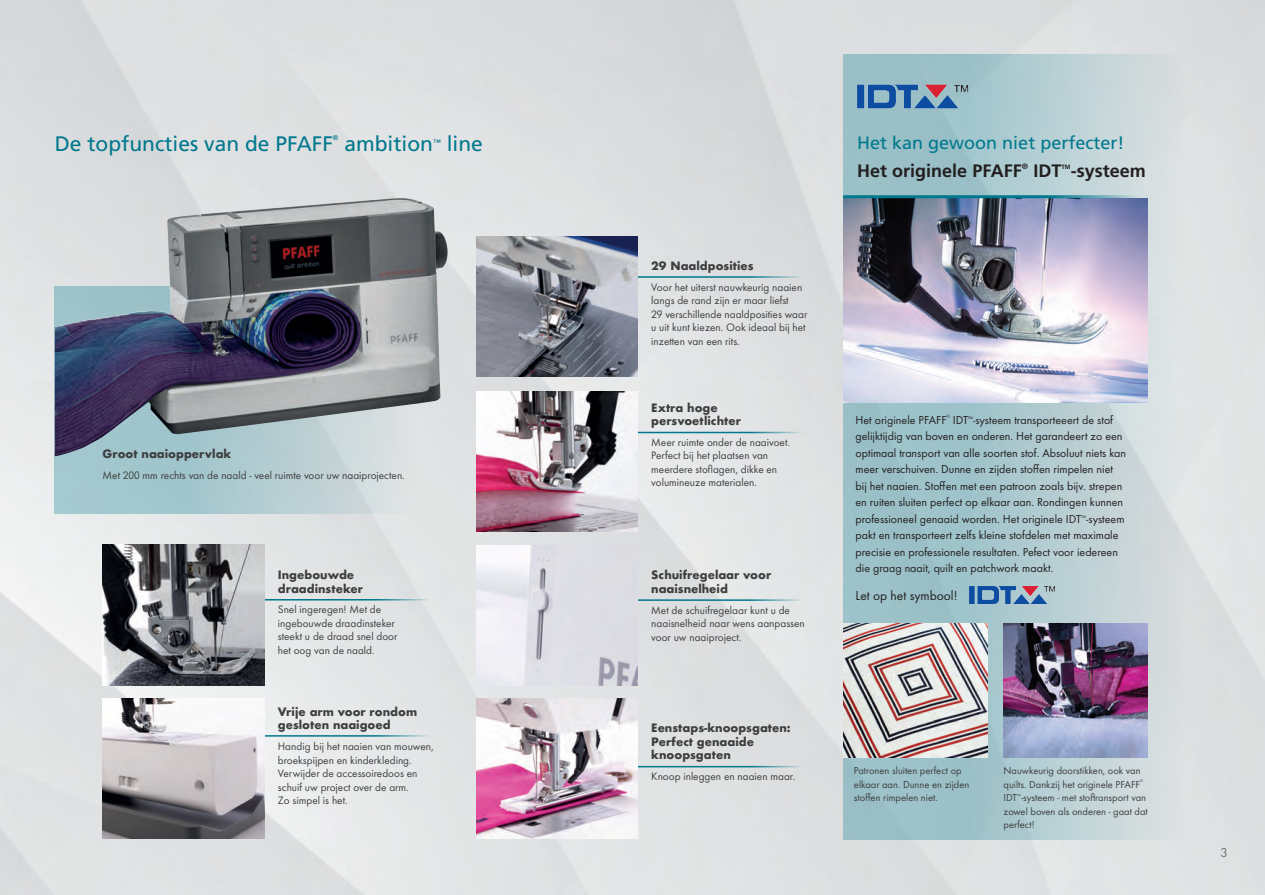
<style>
.page{position:relative;width:1265px;height:895px;background:#fff}
.page>*{position:absolute;margin:0;border:0;box-sizing:border-box;transform-origin:0 0}
.t1{font:21px "Frutiger";color:#00788d}
.t2{font:700 18px "Frutiger";color:#231f20}
.t3{font:18px "Frutiger";color:#00788d}
.t4{font:13.5px "Futura Headline EFOT";color:#231f20}
.t5{font:13.5px "Futura Headline EFOT";color:#6f7073}
.t6{font:12px/16.5px "Futura Headline EFOT";color:#231f20}
.t7{font:11.25px/13.5px "Futura Headline EFOT";color:#3e3e3f}
.t8{font:700 11.25px/13.5px "Futura";color:#3e3e3f}
.t9{font:10.5px/13.5px "Futura Headline EFOT";color:#3e3e3f}
.t10{font:7.8px "Frutiger";color:#00788d}
.t11{font:700 7.8px "Frutiger";color:#231f20}
.t12{font:7.05px "Frutiger";color:#00788d}
.t13{font:700 6.15px "Frutiger";color:#231f20}
</style>
<div class="page">
<img style="left:0;top:0;width:1265px;height:895px">
<svg style="left:843px;top:55px;width:367px;height:785px"></svg>
<img style="left:843px;top:623px;width:144px;height:134px">
<img style="left:1003px;top:623px;width:144px;height:134px">
<img style="left:857px;top:83px;width:118px;height:45px">
<img style="left:843px;top:198px;width:304px;height:204px">
<img style="left:970px;top:584px;width:90px;height:34px">
<hr style="left:843px;top:195px;width:304px;height:3px;background:#00788d">
<hr style="left:255px;top:599px;width:180px;height:1px;background:#00788d">
<hr style="left:255px;top:735px;width:180px;height:1px;background:#00788d">
<img style="left:103px;top:545px;width:161px;height:140px">
<img style="left:103px;top:698px;width:161px;height:140px">
<svg style="left:55px;top:456px;width:386px;height:57px"></svg>
<img style="left:55px;top:198px;width:394px;height:258px">
<hr style="left:628px;top:276px;width:180px;height:2px;background:#00788d">
<hr style="left:628px;top:599px;width:180px;height:2px;background:#00788d">
<hr style="left:628px;top:766px;width:180px;height:1px;background:#00788d">
<img style="left:476px;top:236px;width:162px;height:140px">
<hr style="left:628px;top:432px;width:180px;height:1px;background:#00788d">
<img style="left:476px;top:391px;width:162px;height:141px">
<img style="left:476px;top:545px;width:162px;height:140px">
<img style="left:476px;top:698px;width:162px;height:140px">
<h1 class="t1" style="left:55px;top:132px;width:280px">De topfuncties van de PFAFF</h1>
<p class="t12" style="left:333px;top:133px;width:7px">®</p>
<h1 class="t1" style="left:344px;top:132px;width:90px">ambition</h1>
<p class="t10" style="left:433px;top:138px;width:9px">™</p>
<h1 class="t1" style="left:447px;top:132px;width:38px">line</h1>
<p class="t8" style="left:103px;top:447px;width:130px">Groot naaioppervlak</p>
<p class="t7" style="left:103px;top:468px;width:304px">Met 200 mm rechts van de naald - veel ruimte voor uw naaiprojecten.</p>
<p class="t8" style="left:278px;top:568px;width:87px">Ingebouwde draadinsteker</p>
<p class="t7" style="left:278px;top:603px;width:121px">Snel ingeregen! Met de ingebouwde draadinsteker steekt u de draad snel door het oog van de naald.</p>
<p class="t8" style="left:278px;top:705px;width:141px">Vrije arm voor rondom gesloten naaigoed</p>
<p class="t7" style="left:278px;top:739px;width:157px">Handig bij het naaien van mouwen, broekspijpen en kinderkleding.<br>Verwijder de accessoiredoos en schuif uw project over de arm.<br>Zo simpel is het.</p>
<p class="t8" style="left:651px;top:259px;width:104px">29 Naaldposities</p>
<p class="t7" style="left:651px;top:280px;width:158px">Voor het uiterst nauwkeurig naaien langs de rand zijn er maar liefst<br>29 verschillende naaldposities waar u uit kunt kiezen. Ook ideaal bij het inzetten van een rits.</p>
<p class="t8" style="left:651px;top:401px;width:91px">Extra hoge persvoetlichter</p>
<p class="t7" style="left:651px;top:435px;width:140px">Meer ruimte onder de naaivoet.<br>Perfect bij het plaatsen van meerdere stoflagen, dikke en volumineuze materialen.</p>
<p class="t8" style="left:651px;top:568px;width:122px">Schuifregelaar voor naaisnelheid</p>
<p class="t7" style="left:651px;top:603px;width:155px">Met de schuifregelaar kunt u de naaisnelheid naar wens aanpassen voor uw naaiproject.</p>
<p class="t8" style="left:651px;top:721px;width:141px">Eenstaps-knoopsgaten:<br>Perfect genaaide knoopsgaten</p>
<p class="t7" style="left:651px;top:769px;width:146px">Knoop inleggen en naaien maar.</p>
<h2 class="t3" style="left:857px;top:132px;width:269px">Het kan gewoon niet perfecter!</h2>
<h2 class="t2" style="left:857px;top:160px;width:166px">Het originele PFAFF</h2>
<p class="t11" style="left:1022px;top:162px;width:8px">®</p>
<h2 class="t2" style="left:1033px;top:160px;width:30px">IDT</h2>
<p class="t13" style="left:1061px;top:163px;width:11px">TM</p>
<h2 class="t2" style="left:1071px;top:160px;width:77px">-systeem</h2>
<p class="t6" style="left:855px;top:412px;width:272px">Het originele PFAFF<sup>®</sup> IDT<sup>™</sup>-systeem transporteeert de stof gelijktijdig van boven en onderen. Het garandeert zo een optimaal transport van alle soorten stof. Absoluut niets kan meer verschuiven. Dunne en zijden stoffen rimpelen niet bij het naaien. Stoffen met een patroon zoals bijv. strepen en ruiten sluiten perfect op elkaar aan. Rondingen kunnen professioneel genaaid worden. Het originele IDT<sup>™</sup>-systeem pakt en transporteert zelfs kleine stofdelen met maximale precisie en professionele resultaten. Pefect voor iedereen die graag naait, quilt en patchwork maakt.</p>
<p class="t4" style="left:855px;top:587px;width:103px">Let op het symbool!</p>
<p class="t9" style="left:854px;top:764px;width:117px">Patronen sluiten perfect op elkaar aan. Dunne en zijden stoffen rimpelen niet.</p>
<p class="t9" style="left:1003px;top:764px;width:146px">Nauwkeurig doorstikken, ook van quilts. Dankzij het originele PFAFF<sup>®<br></sup>IDT<sup>™</sup>-systeem - met stoftransport van zowel boven als onderen - gaat dat perfect!</p>
<p class="t5" style="left:1220px;top:844px;width:8px">3</p>
</div>
